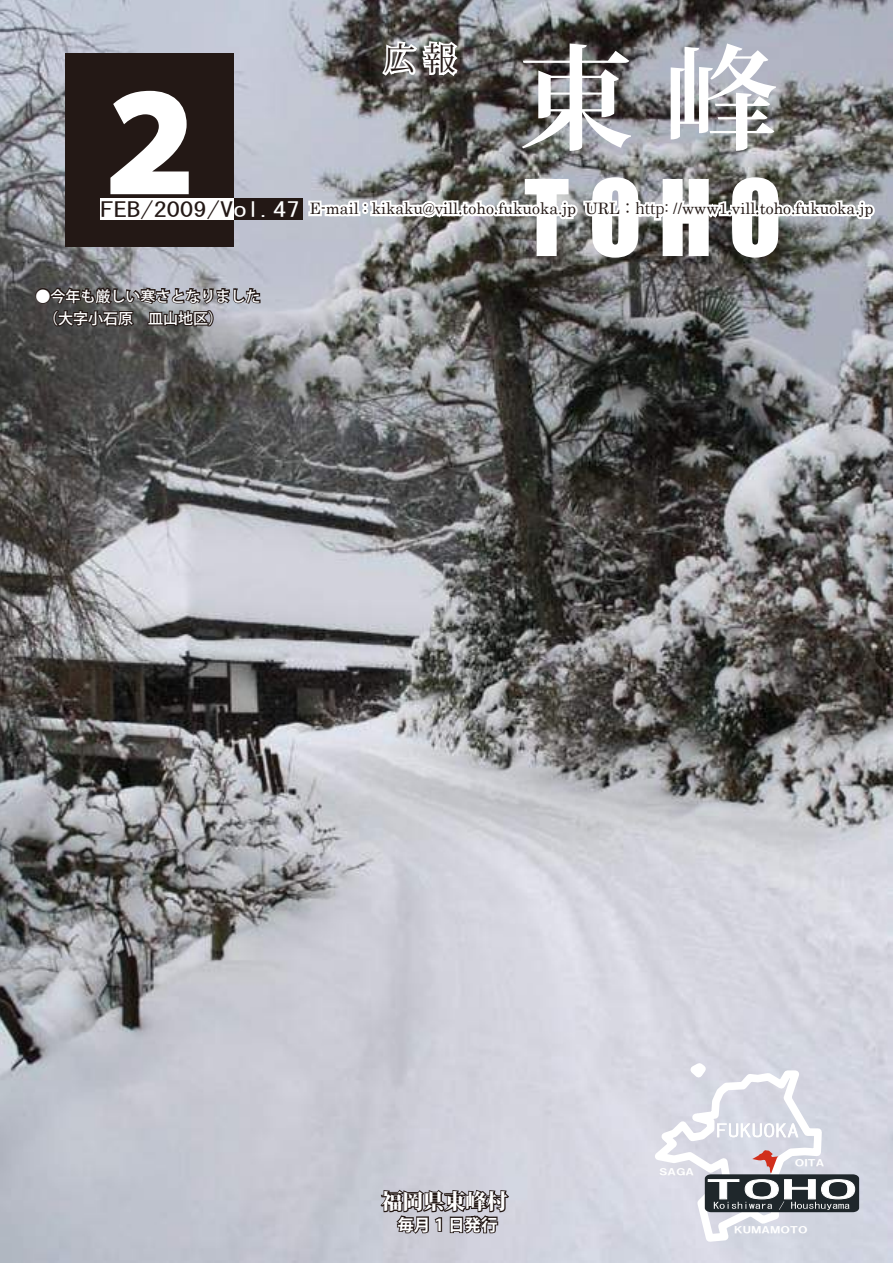
<style>
.page{position:relative;width:893px;height:1263px;background:#fff}
.page>*{position:absolute;margin:0;border:0;box-sizing:border-box;transform-origin:0 0}
.t1{font:800 130.65px "Koz Go Pro";color:#fff}
.t2{font:700 114px "Koz Min Std";color:#fff}
.t3{font:97.5px "Impact";color:#fff}
.t4{font:31.5px "Koz Min Std";color:#231815}
.t5{font:800 21px "Koz Min Std";color:#fff}
.t6{font:20.4px "MS Gothic";color:#231815;scale:1.3 1}
.t7{font:700 16.5px "Koz Go Std";color:#fff}
.t8{font:15.75px "Century";color:#231815}
.t9{font:500 15px/22.5px "Koz Go Pro";color:#fff}
.t10{font:9px "HGS Soei Kakugothic UB";color:#fff;scale:1.59 1}
.s1{color:#fff}
.s2{font-family:"Koz Min Std"}
</style>
<div class="page">
<img style="left:0;top:0;width:893px;height:1263px">
<div style="left:65px;top:53px;width:169px;height:194px;background:#231815"></div>
<svg style="left:110px;top:90px;width:79px;height:105px"></svg>
<div style="left:233px;top:199px;width:70px;height:21px;background:#231815"></div>
<div style="left:101px;top:199px;width:133px;height:21px;background:#fff"></div>
<svg style="left:379px;top:38px;width:81px;height:41px"></svg>
<svg style="left:372px;top:1188px;width:138px;height:47px;background:#787377"></svg>
<svg style="left:642px;top:1056px;width:217px;height:190px;background:#c9cad2"></svg>
<svg style="left:306px;top:188px;width:318px;height:68px"></svg>
<div style="left:624px;top:202px;width:7px;height:6px;border:4px solid #fff;border-radius:50%"></div>
<div style="left:624px;top:209px;width:7px;height:6px;border:4px solid #fff;border-radius:50%"></div>
<svg style="left:632px;top:186px;width:246px;height:70px"></svg>
<div style="left:35px;top:288px;width:16px;height:16px;border:2px solid #231815;border-radius:50%"></div>
<svg style="left:47px;top:228px;width:215px;height:101px;background:#727074"></svg>
<h1 class="t1" style="left:84px;top:60px;width:132px">２</h1>
<p class="t6" style="left:101px;top:199px;width:155px">FEB/2009/V<span class="s1">ol.47</span></p>
<p class="t9" style="left:36px;top:285px;width:226px">●今年も厳しい寒さとなりました　（大字小石原　皿山地区）</p>
<h2 class="t2" style="left:519px;top:25px;width:260px">東 峰</h2>
<h3 class="t3" style="left:524px;top:142px;width:259px">TOHO</h3>
<h3 class="t4" style="left:384px;top:39px;width:73px">広 報</h3>
<p class="t8" style="left:309px;top:195px;width:566px">E-mail : kikaku@vill.toho.fukuoka.jp URL <span class="s2">：http</span>: //www1.vill.toho.fukuoka.jp</p>
<p class="t10" style="left:659px;top:1167px;width:23px">SAGA</p>
<p class="t10" style="left:795px;top:1159px;width:20px">OITA</p>
<h3 class="t5" style="left:382px;top:1187px;width:127px">福岡県東峰村</h3>
<p class="t7" style="left:397px;top:1214px;width:102px">毎月 1 日発行</p>
<p class="t10" style="left:734px;top:1225px;width:48px">KUMAMOTO</p>
</div>
